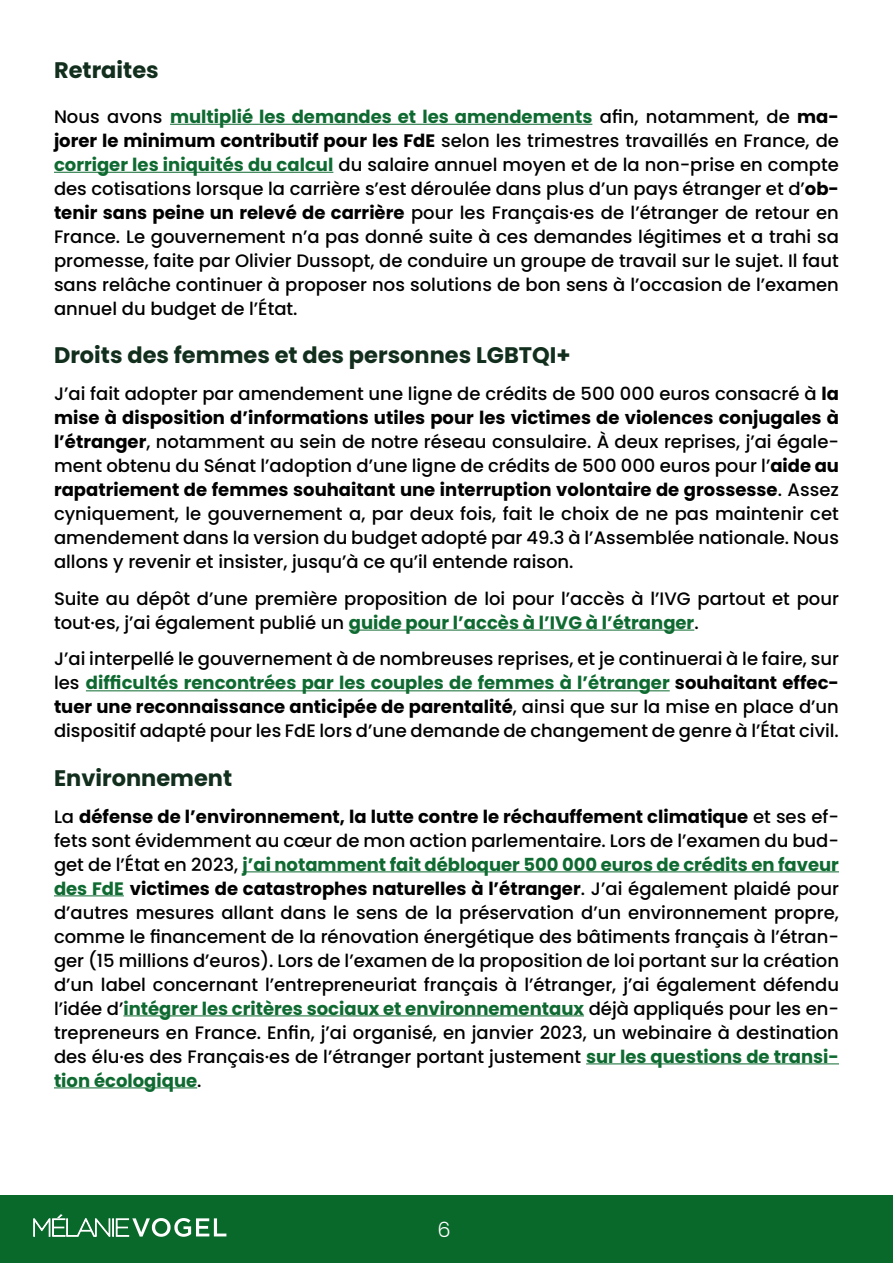
<style>
.page{position:relative;width:893px;height:1263px;background:#fff}
.page>*{position:absolute;margin:0;border:0;box-sizing:border-box;transform-origin:0 0}
.t1{font:700 22.5px "Poppins";color:#122e1d}
.t2{font:300 21px "Poppins";color:#fff}
.t3{font:500 18px/24px "Poppins";color:#000;text-align:justify}
.s1{font-weight:700;color:#0e6a30}
.s2{font-weight:700}
</style>
<div class="page">
<div style="left:0;top:1196px;width:893px;height:67px;background:#09692a"></div>
<svg style="left:33px;top:1214px;width:193px;height:23px"></svg>
<hr style="left:170px;top:124px;width:422px;height:1px;background:#0e6a30">
<hr style="left:54px;top:172px;width:279px;height:1px;background:#0e6a30">
<hr style="left:349px;top:630px;width:345px;height:1px;background:#0e6a30">
<hr style="left:86px;top:690px;width:584px;height:1px;background:#0e6a30">
<hr style="left:242px;top:871px;width:597px;height:1px;background:#0e6a30">
<hr style="left:54px;top:895px;width:70px;height:1px;background:#0e6a30">
<hr style="left:123px;top:1015px;width:461px;height:1px;background:#0e6a30">
<hr style="left:586px;top:1063px;width:253px;height:1px;background:#0e6a30">
<hr style="left:54px;top:1087px;width:143px;height:1px;background:#0e6a30">
<p class="t1" style="left:54px;top:57px;width:106px">Retraites</p>
<p class="t3" style="left:54px;top:105px;width:786px">Nous avons <span class="s1">multiplié les demandes et les amendements</span> afin, notamment, de <span class="s2">ma&shy;jorer le minimum contributif pour les FdE</span> selon les trimestres travaillés en France, de <span class="s1">corriger les iniquités du calcul</span> du salaire annuel moyen et de la non-prise en compte des cotisations lorsque la carrière s’est déroulée dans plus d’un pays étranger et d’<span class="s2">ob&shy;tenir sans peine un relevé de carrière</span> pour les Français·es de l’étranger de retour en France. Le gouvernement n’a pas donné suite à ces demandes légitimes et a trahi sa promesse, faite par Olivier Dussopt, de conduire un groupe de travail sur le sujet. Il faut sans relâche continuer à proposer nos solutions de bon sens à l’occasion de l’examen annuel du budget de l’État.</p>
<p class="t1" style="left:54px;top:343px;width:518px">Droits des femmes et des personnes LGBTQI+</p>
<p class="t3" style="left:54px;top:382px;width:786px">J’ai fait adopter par amendement une ligne de crédits de 500 000 euros consacré à <span class="s2">la mise à disposition d’informations utiles pour les victimes de violences conjugales à l’étranger</span>, notamment au sein de notre réseau consulaire. À deux reprises, j’ai égale&shy;ment obtenu du Sénat l’adoption d’une ligne de crédits de 500 000 euros pour l’<span class="s2">aide au rapatriement de femmes souhaitant une interruption volontaire de grossesse</span>. Assez cyniquement, le gouvernement a, par deux fois, fait le choix de ne pas maintenir cet amendement dans la version du budget adopté par 49.3 à l’Assemblée nationale. Nous allons y revenir et insister, jusqu’à ce qu’il entende raison.</p>
<p class="t3" style="left:54px;top:587px;width:786px">Suite au dépôt d’une première proposition de loi pour l’accès à l’IVG partout et pour tout·es, j’ai également publié un <span class="s1">guide pour l’accès à l’IVG à l’étranger</span>.</p>
<p class="t3" style="left:54px;top:647px;width:786px">J’ai interpellé le gouvernement à de nombreuses reprises, et je continuerai à le faire, sur les <span class="s1">difficultés rencontrées par les couples de femmes à l’étranger</span> <span class="s2">souhaitant effec&shy;tuer une reconnaissance anticipée de parentalité</span>, ainsi que sur la mise en place d’un dispositif adapté pour les FdE lors d’une demande de changement de genre à l’État civil.</p>
<p class="t1" style="left:54px;top:765px;width:180px">Environnement</p>
<p class="t3" style="left:54px;top:804px;width:786px">La <span class="s2">défense de l’environnement, la lutte contre le réchauffement climatique</span> et ses ef&shy;fets sont évidemment au cœur de mon action parlementaire. Lors de l’examen du bud&shy;get de l’État en 2023, <span class="s1">j’ai notamment fait débloquer 500 000 euros de crédits en faveur des FdE</span> <span class="s2">victimes de catastrophes naturelles à l’étranger</span>. J’ai également plaidé pour d’autres mesures allant dans le sens de la préservation d’un environnement propre, comme le financement de la rénovation énergétique des bâtiments français à l’étran&shy;ger (15 millions d’euros). Lors de l’examen de la proposition de loi portant sur la création d’un label concernant l’entrepreneuriat français à l’étranger, j’ai également défendu l’idée d’<span class="s1">intégrer les critères sociaux et environnementaux</span> déjà appliqués pour les en&shy;trepreneurs en France. Enfin, j’ai organisé, en janvier 2023, un webinaire à destination des élu·es des Français·es de l’étranger portant justement <span class="s1">sur les questions de transi&shy;tion écologique</span>.</p>
<p class="t2" style="left:438px;top:1221px;width:15px">6</p>
</div>
